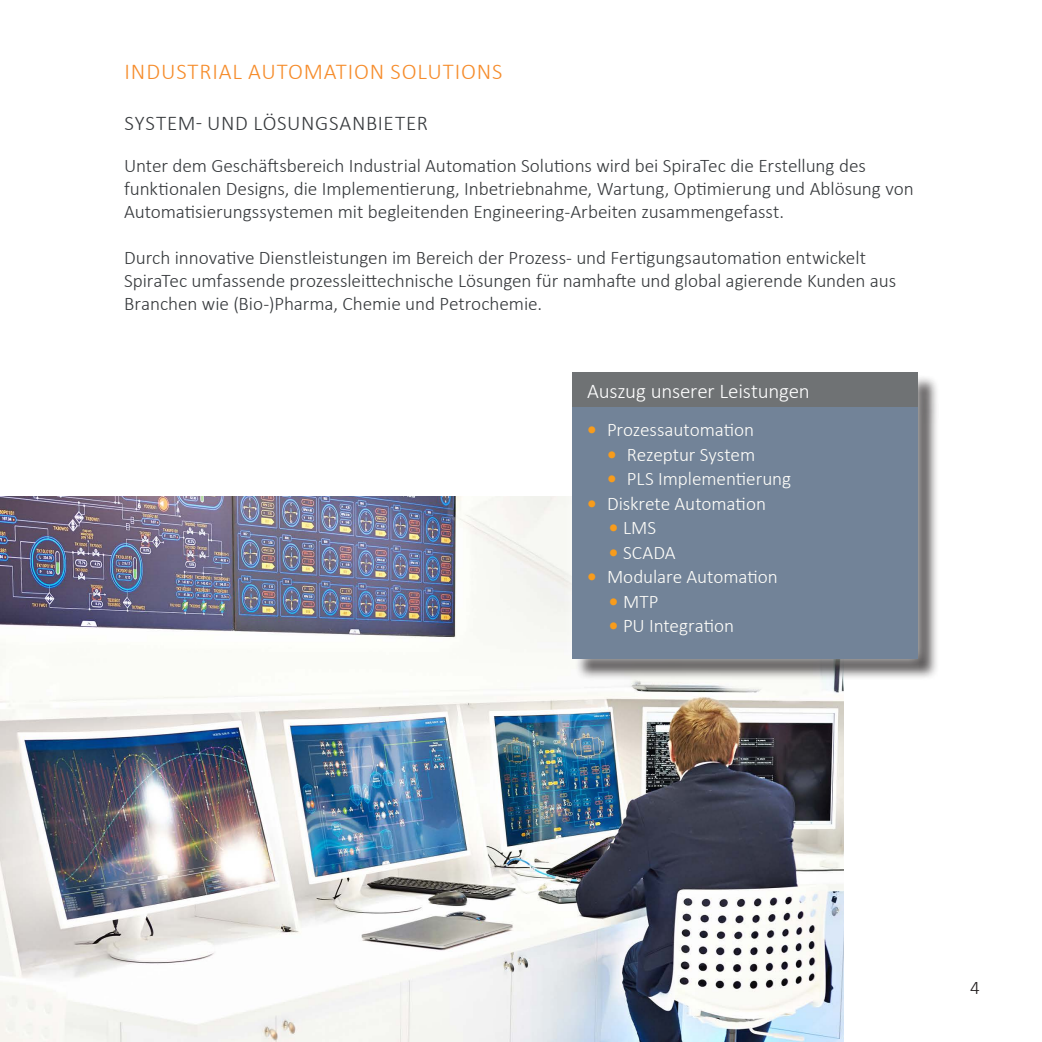
<style>
.page{position:relative;width:1042px;height:1042px;background:#fff}
.page>*{position:absolute;margin:0;border:0;box-sizing:border-box;transform-origin:0 0}
.Brotschrift{font:300 22.75px "Calibri";letter-spacing:.04em;color:#f68c2b}
.Brotschrift-2{font:300 21px "Calibri";letter-spacing:.03em;color:#36393c}
.Brotschrift-3{font:300 21px "Calibri";letter-spacing:-.01em;color:#fff}
.Brotschrift-4{font:300 19.25px/23.1px "Calibri";letter-spacing:-.005em;color:#36393c}
.t1{font:300 19.25px "Calibri";letter-spacing:-.005em;color:#fffefa}
.t2{font:300 19.25px "Calibri";color:#231f20}
.s1{font-weight:700;color:#f89c1c}
</style>
<div class="page">
<img style="left:0;top:496px;width:843px;height:546px">
<div style="left:574px;top:375px;width:366px;height:305px;background:#231f20;opacity:.75"></div>
<div style="left:560px;top:361px;width:369px;height:309px;background:#fff;opacity:.75"></div>
<div style="left:572px;top:390px;width:346px;height:269px;background:#728398"></div>
<div style="left:572px;top:372px;width:346px;height:35px;background:#6f7274"></div>
<p class="Brotschrift" style="left:124px;top:57px;width:380px">INDUSTRIAL AUTOMATION SOLUTIONS</p>
<p class="Brotschrift-2" style="left:124px;top:109px;width:305px">SYSTEM- UND LÖSUNGSANBIETER</p>
<p class="Brotschrift-4" style="left:124px;top:153px;width:791px">Unter dem Geschäftsbereich Industrial Automation Solutions wird bei SpiraTec die Erstellung des funktionalen Designs, die Implementierung, Inbetriebnahme, Wartung, Optimierung und Ablösung von<br>Automatisierungssystemen mit begleitenden Engineering-Arbeiten zusammengefasst.</p>
<p class="Brotschrift-4" style="left:124px;top:246px;width:773px">Durch innovative Dienstleistungen im Bereich der Prozess- und Fertigungsautomation entwickelt<br>SpiraTec umfassende prozessleittechnische Lösungen für namhafte und global agierende Kunden aus<br>Branchen wie (Bio-)Pharma, Chemie und Petrochemie.</p>
<p class="Brotschrift-3" style="left:587px;top:378px;width:224px">Auszug unserer Leistungen</p>
<p class="t1" style="left:587px;top:418px;width:169px"><span class="s1">•</span> Prozessautomation</p>
<p class="t1" style="left:607px;top:442px;width:150px"><span class="s1">•</span> Rezeptur System</p>
<p class="t1" style="left:607px;top:467px;width:186px"><span class="s1">•</span> PLS Implementierung</p>
<p class="t1" style="left:587px;top:491px;width:180px"><span class="s1">•</span> Diskrete Automation</p>
<p class="t1" style="left:609px;top:516px;width:49px"><span class="s1">•</span> LMS</p>
<p class="t1" style="left:609px;top:540px;width:69px"><span class="s1">•</span> SCADA</p>
<p class="t1" style="left:587px;top:565px;width:192px"><span class="s1">•</span> Modulare Automation</p>
<p class="t1" style="left:609px;top:589px;width:51px"><span class="s1">•</span> MTP</p>
<p class="t1" style="left:609px;top:614px;width:127px"><span class="s1">•</span> PU Integration</p>
<p class="t2" style="left:970px;top:976px;width:11px">4</p>
</div>
